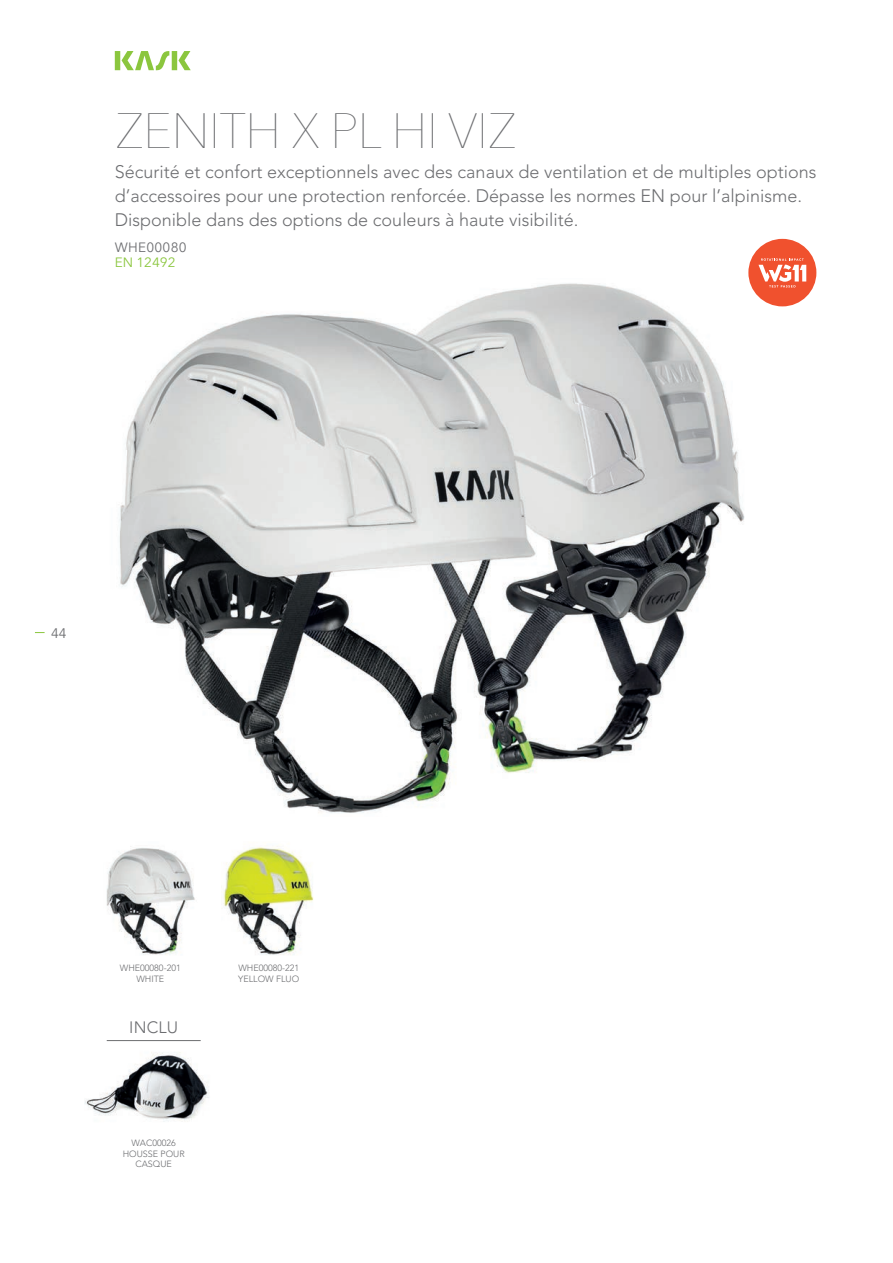
<style>
.page{position:relative;width:893px;height:1263px;background:#fff}
.page>*{position:absolute;margin:0;border:0;box-sizing:border-box;transform-origin:0 0}
.t1{font:200 49.5px "Avenir Next";letter-spacing:-.02em;color:#6c6d70}
.t2{font:300 18px/24px "Avenir LT Std";color:#6c6d70}
.t3{font:300 16.5px "Avenir";letter-spacing:.01em;color:#6c6d70}
.t4{font:13.8px "Avenir";color:#6c6d70}
.t5{font:13.5px "Avenir Next";letter-spacing:.02em;color:#6c6d70}
.t6{font:13.5px "Avenir Next";color:#8bc63e}
.t7{font:300 9px/10.5px "Avenir LT Std";color:#6c6d70;text-align:center}
</style>
<div class="page">
<svg style="left:115px;top:51px;width:76px;height:19px"></svg>
<div style="left:752px;top:242px;width:61px;height:61px;background:#f0512e;border-radius:50%"></div>
<div style="left:748px;top:239px;width:68px;height:67px;border:7px solid #f0512e;border-radius:50%"></div>
<svg style="left:758px;top:258px;width:48px;height:29px"></svg>
<img style="left:106px;top:846px;width:89px;height:109px">
<img style="left:223px;top:847px;width:91px;height:108px">
<img style="left:119px;top:283px;width:626px;height:530px">
<img style="left:84px;top:1041px;width:125px;height:81px">
<hr style="left:107px;top:1040px;width:94px;height:1px;background:#6c6d70">
<h1 class="t1" style="left:115px;top:89px;width:403px">ZENITH X PL HI VIZ</h1>
<p class="t2" style="left:115px;top:160px;width:703px">Sécurité et confort exceptionnels avec des canaux de ventilation et de multiples options d’accessoires pour une protection renforcée. Dépasse les normes EN pour l’alpinisme.<br>Disponible dans des options de couleurs à haute visibilité.</p>
<p class="t5" style="left:115px;top:236px;width:73px">WHE00080</p>
<p class="t6" style="left:115px;top:251px;width:62px">EN 12492</p>
<p class="t4" style="left:51px;top:625px;width:17px">44</p>
<p class="t7" style="left:120px;top:963px;width:62px">WHE00080-201<br>WHITE</p>
<p class="t7" style="left:238px;top:963px;width:63px;text-align:left">WHE00080-221<br>YELLOW FLUO</p>
<p class="t3" style="left:129px;top:1018px;width:50px">INCLU</p>
<p class="t7" style="left:123px;top:1138px;width:64px">WAC00026<br>HOUSSE POUR<br>CASQUE</p>
</div>
